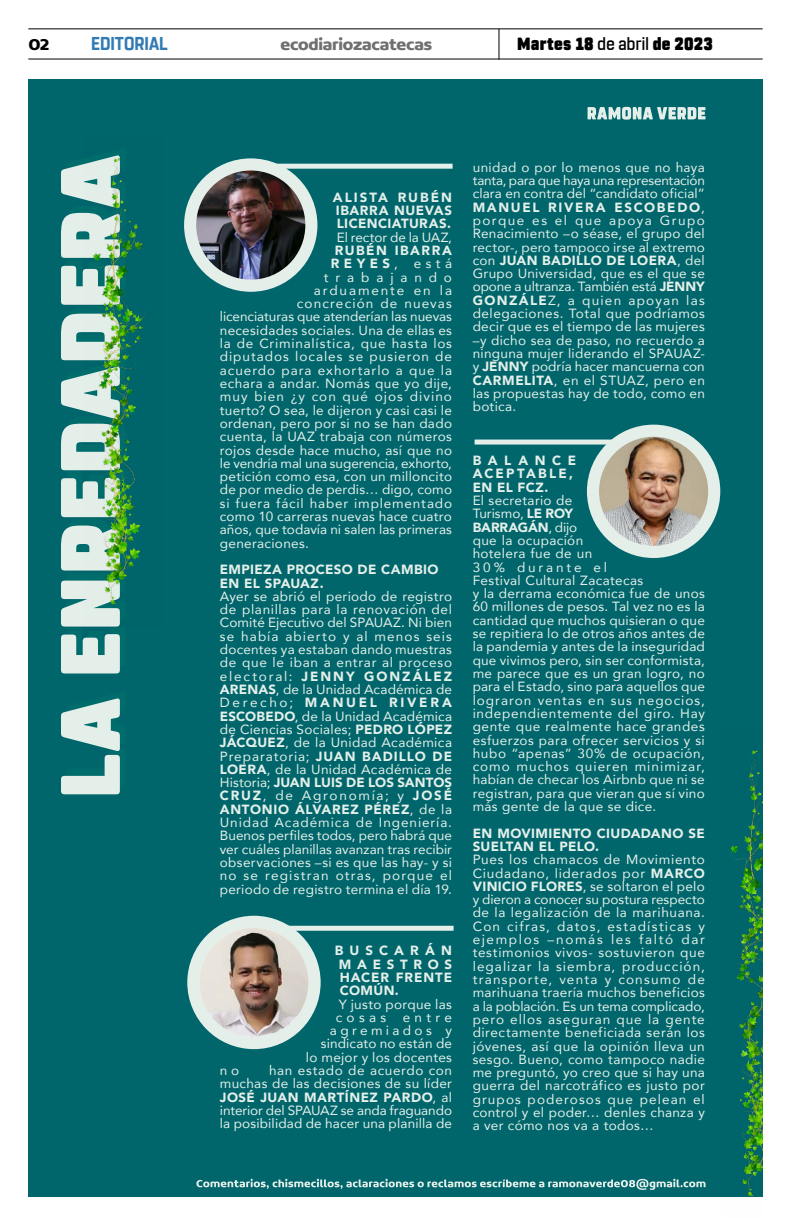
<style>
.page{position:relative;width:791px;height:1225px;background:#fff}
.page>*{position:absolute;margin:0;border:0;box-sizing:border-box;transform-origin:0 0}
.t1{font:700 18.6px "Rohn Rounded";color:#327ab3;scale:.91 1}
.t2{font:900 17.6px "Rohn Rounded";letter-spacing:.02em;color:#000;scale:.91 1}
.t3{font:700 16.9px "Concord";letter-spacing:-.01em;color:#706f6f}
.t4{font:700 16.9px "Concord";color:#000}
.t5{font:13.3px/13.3px "Avenir";letter-spacing:.025em;color:#e4efe9;text-align:justify}
.t6{font:900 13.3px/13.3px "Avenir";letter-spacing:.04em;color:#e4efe9;text-align:justify}
.t7{font:13.3px "Avenir";letter-spacing:-.005em;color:#e4efe9}
.t8{font:13.3px "Avenir";letter-spacing:.07em;color:#e4efe9}
.t9{font:13.3px "Avenir";letter-spacing:.005em;color:#e4efe9}
.t10{font:13.3px "Avenir";letter-spacing:.055em;color:#e4efe9}
.t11{font:13.3px "Avenir";letter-spacing:.06em;color:#e4efe9}
.t12{font:13.3px "Avenir";letter-spacing:.08em;color:#e4efe9}
.t13{font:900 13.3px/13.3px "Avenir";letter-spacing:.17em;color:#e4efe9}
.t14{font:13.3px "Avenir";letter-spacing:.085em;color:#e4efe9}
.t15{font:13.3px "Avenir";letter-spacing:.14em;color:#e4efe9}
.t16{font:900 13.3px "Avenir";letter-spacing:.11em;color:#e4efe9}
.t17{font:13.3px "Avenir";letter-spacing:.51em;color:#e4efe9}
.s1{font-weight:500}
.s2{font-weight:400}
.s3{font-weight:900}
</style>
<div class="page">
<div style="left:28px;top:79px;width:735px;height:1117px;background:#00666c"></div>
<hr style="left:28px;top:28px;width:735px;height:1px;background:#000">
<hr style="left:28px;top:59px;width:735px;height:1px;background:#000">
<hr style="left:498px;top:29px;width:1px;height:31px;background:#000">
<svg style="left:196px;top:1178px;width:509px;height:11px"></svg>
<svg style="left:61px;top:164px;width:59px;height:630px"></svg>
<div style="left:254px;top:164px;width:199px;height:5px;background:#e4efe9"></div>
<div style="left:475px;top:439px;width:176px;height:5px;background:#e4efe9"></div>
<div style="left:251px;top:925px;width:203px;height:5px;background:#e4efe9"></div>
<div style="left:184px;top:158px;width:133px;height:134px;background:#e4efe9;border-radius:50%"></div>
<img style="left:196px;top:170px;width:109px;height:110px;border-radius:55px">
<div style="left:187px;top:915px;width:134px;height:134px;background:#e4efe9;border-radius:50%"></div>
<img style="left:199px;top:928px;width:110px;height:109px;border-radius:55px">
<div style="left:587px;top:424px;width:133px;height:134px;background:#e4efe9;border-radius:50%"></div>
<img style="left:599px;top:437px;width:109px;height:109px;border-radius:55px">
<svg style="left:587px;top:107px;width:118px;height:13px"></svg>
<img style="left:84px;top:155px;width:62px;height:471px">
<img style="left:721px;top:750px;width:41px;height:447px">
<p class="t4" style="left:28px;top:34px;width:23px">02</p>
<h1 class="t1" style="left:91px;top:32px;width:86px">EDITORIAL</h1>
<p class="t3" style="left:280px;top:34px;width:153px">ecodiariozacatecas</p>
<h2 class="t2" style="left:517px;top:33px;width:216px">Martes 18 <span class="s1">de abril</span> de 2023</h2>
<p class="t6" style="left:333px;top:190px;width:121px">ALISTA RUBÉN IBARRA NUEVAS LICENCIATURAS.</p>
<p class="t7" style="left:337px;top:226px;width:117px">El rector de la UAZ,</p>
<p class="t16" style="left:335px;top:239px;width:119px">RUBÉN IBARRA</p>
<p class="t6" style="left:331px;top:257px;width:123px">REYES<span class="s2">, está</span></p>
<p class="t17" style="left:324px;top:266px;width:130px">trabajando</p>
<p class="t15" style="left:314px;top:279px;width:140px">arduamente en la</p>
<p class="t14" style="left:297px;top:293px;width:157px">concreción de nuevas</p>
<p class="t7" style="left:220px;top:306px;width:234px">licenciaturas que atenderían las nuevas</p>
<p class="t5" style="left:220px;top:323px;width:234px">necesidades sociales. Una de ellas es</p>
<p class="t10" style="left:220px;top:333px;width:234px">la de Criminalística, que hasta los</p>
<p class="t8" style="left:220px;top:346px;width:234px">diputados locales se pusieron de</p>
<p class="t8" style="left:220px;top:359px;width:234px">acuerdo para exhortarlo a que la</p>
<p class="t5" style="left:220px;top:376px;width:234px">echara a andar. Nomás que yo dije,</p>
<p class="t12" style="left:220px;top:386px;width:234px">muy bien ¿y con qué ojos divino</p>
<p class="t5" style="left:220px;top:403px;width:234px">tuerto? O sea, le dijeron y casi casi le</p>
<p class="t5" style="left:220px;top:416px;width:234px">ordenan, pero por si no se han dado</p>
<p class="t5" style="left:220px;top:429px;width:234px">cuenta, la UAZ trabaja con números</p>
<p class="t5" style="left:220px;top:443px;width:234px">rojos desde hace mucho, así que no</p>
<p class="t7" style="left:220px;top:452px;width:234px">le vendría mal una sugerencia, exhorto,</p>
<p class="t5" style="left:220px;top:469px;width:234px">petición como esa, con un milloncito</p>
<p class="t5" style="left:220px;top:483px;width:234px">de por medio de perdis… digo, como</p>
<p class="t11" style="left:220px;top:492px;width:234px">si fuera fácil haber implementado</p>
<p class="t5" style="left:220px;top:509px;width:234px">como 10 carreras nuevas hace cuatro</p>
<p class="t9" style="left:220px;top:519px;width:234px">años, que todavía ni salen las primeras</p>
<p class="t5" style="left:220px;top:536px;width:91px">generaciones.</p>
<p class="t6" style="left:220px;top:562px;width:220px">EMPIEZA PROCESO DE CAMBIO<br>EN EL SPAUAZ.</p>
<p class="t5" style="left:220px;top:589px;width:234px">Ayer se abrió el periodo de registro de planillas para la renovación del Comité Ejecutivo del SPAUAZ. Ni bien se había abierto y al menos seis docentes ya estaban dando muestras de que le iban a entrar al proceso electoral: <span class="s3">JENNY GONZÁLEZ ARENAS</span>, de la Unidad Académica de Derecho; <span class="s3">MANUEL RIVERA ESCOBEDO</span>, de la Unidad Académica de Ciencias Sociales; <span class="s3">PEDRO LÓPEZ JÁCQUEZ</span>, de la Unidad Académica Preparatoria; <span class="s3">JUAN BADILLO DE LOERA</span>, de la Unidad Académica de Historia; <span class="s3">JUAN LUIS DE LOS SANTOS CRUZ</span>, de Agronomía; y <span class="s3">JOSÉ ANTONIO ÁLVAREZ PÉREZ</span>, de la Unidad Académica de Ingeniería.<br>Buenos perfiles todos, pero habrá que ver cuáles planillas avanzan tras recibir observaciones –si es que las hay- y si no se registran otras, porque el periodo de registro termina el día 19.</p>
<p class="t6" style="left:339px;top:943px;width:115px;text-indent:-4px">BUSCARÁN MAESTROS HACER FRENTE COMÚN.</p>
<p class="t5" style="left:306px;top:996px;width:148px;text-align:right">Y justo porque las cosas entre agremiados y sindicato no están de<br>lo mejor y los docentes</p>
<p class="t5" style="left:220px;top:1063px;width:234px;text-indent:49px">han estado de acuerdo con muchas de las decisiones de su líder <span class="s3">JOSÉ JUAN MARTÍNEZ PARDO</span>, al interior del SPAUAZ se anda fraguando la posibilidad de hacer una planilla de</p>
<p class="t5" style="left:220px;top:1063px;width:21px">n o</p>
<p class="t5" style="left:473px;top:160px;width:234px">unidad o por lo menos que no haya tanta, para que haya una representación clara en contra del “candidato oficial” <span class="s3">MANUEL RIVERA ESCOBEDO</span>, porque es el que apoya Grupo Renacimiento –o séase, el grupo del rector-, pero tampoco irse al extremo con <span class="s3">JUAN BADILLO DE LOERA</span>, del Grupo Universidad, que es el que se opone a ultranza. También está <span class="s3">JENNY GONZÁLE</span>Z, a quien apoyan las delegaciones. Total que podríamos decir que es el tiempo de las mujeres –y dicho sea de paso, no recuerdo a ninguna mujer liderando el SPAUAZ&shy;y <span class="s3">JENNY</span> podría hacer mancuerna con <span class="s3">CARMELITA</span>, en el STUAZ, pero en las propuestas hay de todo, como en botica.</p>
<p class="t13" style="left:473px;top:453px;width:105px">BALANCE<br>ACEPTABLE,<br>EN EL FCZ.</p>
<p class="t5" style="left:473px;top:493px;width:234px;text-align:left">El secretario de<br>Turismo, <span class="s3">LE ROY<br>BARRAGÁN</span>, dijo<br>que la ocupación<br>hotelera fue de un<br>30% durante el<br>Festival Cultural Zacatecas<br>y la derrama económica fue de unos<br>60 millones de pesos. Tal vez no es la cantidad que muchos quisieran o que se repitiera lo de otros años antes de la pandemia y antes de la inseguridad que vivimos pero, sin ser conformista, me parece que es un gran logro, no para el Estado, sino para aquellos que lograron ventas en sus negocios, independientemente del giro. Hay gente que realmente hace grandes esfuerzos para ofrecer servicios y si hubo “apenas” 30% de ocupación, como muchos quieren minimizar, habían de checar los Airbnb que ni se registran, para que vieran que sí vino más gente de la que se dice.</p>
<p class="t6" style="left:473px;top:826px;width:234px">EN MOVIMIENTO CIUDADANO SE<br>SUELTAN EL PELO.</p>
<p class="t5" style="left:473px;top:852px;width:234px">Pues los chamacos de Movimiento Ciudadano, liderados por <span class="s3">MARCO VINICIO FLORES</span>, se soltaron el pelo y dieron a conocer su postura respecto de la legalización de la marihuana.<br>Con cifras, datos, estadísticas y ejemplos –nomás les faltó dar testimonios vivos- sostuvieron que legalizar la siembra, producción, transporte, venta y consumo de marihuana traería muchos beneficios a la población. Es un tema complicado, pero ellos aseguran que la gente directamente beneficiada serán los jóvenes, así que la opinión lleva un sesgo. Bueno, como tampoco nadie me preguntó, yo creo que si hay una guerra del narcotráfico es justo por grupos poderosos que pelean el control y el poder… denles chanza y a ver cómo nos va a todos…</p>
</div>
